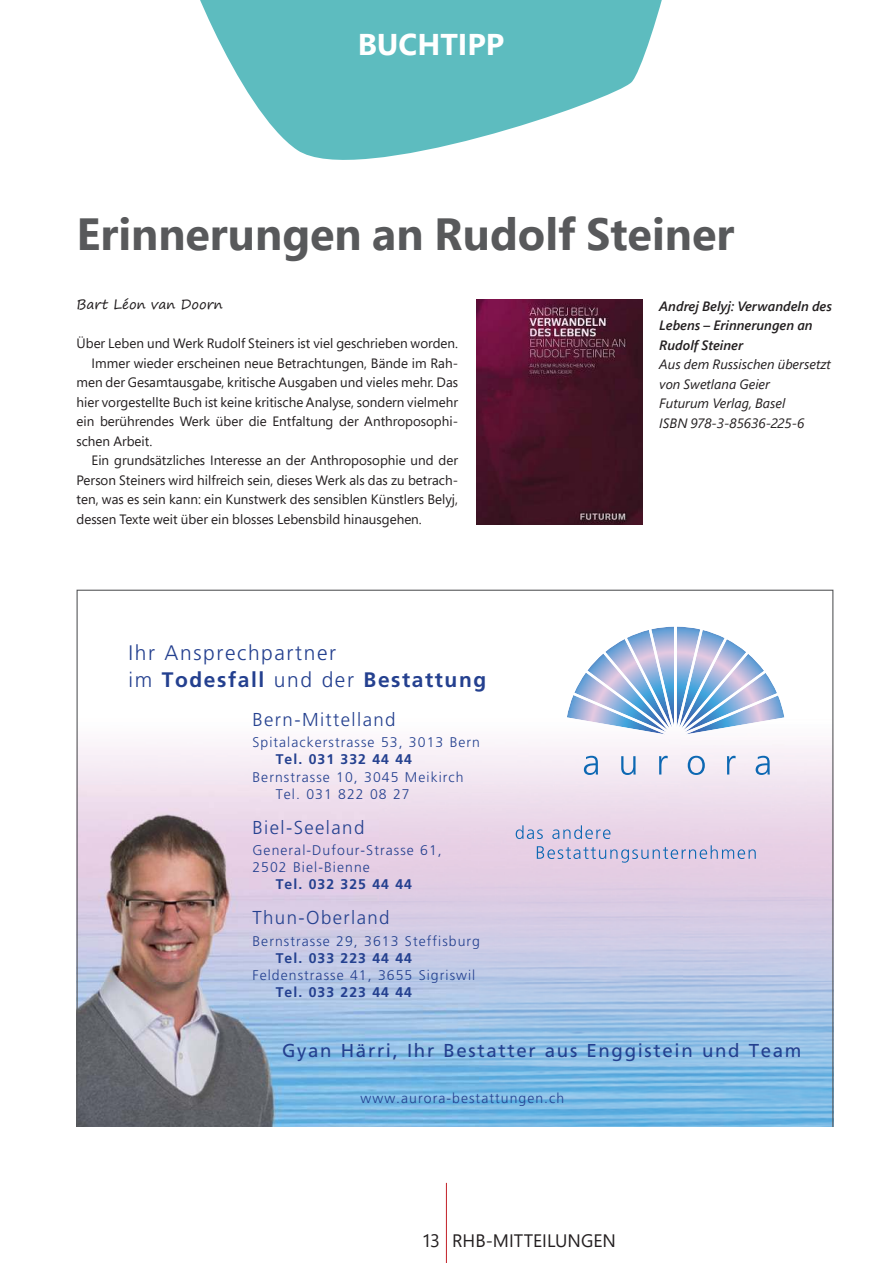
<style>
.page{position:relative;width:893px;height:1263px;background:#fff}
.page>*{position:absolute;margin:0;border:0;box-sizing:border-box;transform-origin:0 0}
.t1{font:700 45px "Segoe Pro";color:#58595b}
.t2{font:700 30px "Segoe Pro";color:#fff}
.t3{font:300 21px/27px "Frutiger";letter-spacing:.075em;color:#24408f}
.t4{font:18.75px "Frutiger";letter-spacing:.09em;color:#24408f}
.t5{font:300 18.75px "Frutiger";letter-spacing:.075em;color:#24408f}
.t6{font:18px "Segoe Pro";color:#231f20}
.t7{font:300 13.95px/17.1px "Frutiger";letter-spacing:.075em;color:#24408f}
.t8{font:700 13.95px "Frutiger";letter-spacing:.075em;color:#24408f}
.t9{font:13.5px "Segoe Pro";color:#231f20}
.t10{font:italic 13.5px/19.5px "Segoe Pro";color:#231f20}
.t11{font:italic 600 13.5px/19.5px "Segoe Pro";color:#231f20}
.t12{font:13.5px "Segoe Print";color:#231f20}
.s1{font-weight:700}
</style>
<div class="page">
<hr style="left:446px;top:1183px;width:1px;height:80px;background:#c22026">
<svg style="left:200px;top:0;width:462px;height:160px;fill:#5dbcbf"></svg>
<svg style="left:77px;top:590px;width:756px;height:536px"></svg>
<img style="left:476px;top:299px;width:167px;height:225px">
<h2 class="t2" style="left:358px;top:32px;width:148px">BUCHTIPP</h2>
<h1 class="t1" style="left:77px;top:215px;width:659px">Erinnerungen an Rudolf Steiner</h1>
<p class="t12" style="left:77px;top:298px;width:148px">Bart Léon van Doorn</p>
<p class="t9" style="left:77px;top:338px;width:383px">Über Leben und Werk Rudolf Steiners ist viel geschrieben worden.</p>
<p class="t9" style="left:92px;top:357px;width:368px">Immer wieder erscheinen neue Betrachtungen, Bände im Rah-</p>
<p class="t9" style="left:77px;top:377px;width:383px">men der Gesamtausgabe, kritische Ausgaben und vieles mehr. Das</p>
<p class="t9" style="left:77px;top:396px;width:383px">hier vorgestellte Buch ist keine kritische Analyse, sondern vielmehr</p>
<p class="t9" style="left:77px;top:416px;width:383px">ein berührendes Werk über die Entfaltung der Anthroposophi-</p>
<p class="t9" style="left:77px;top:435px;width:77px">schen Arbeit.</p>
<p class="t9" style="left:92px;top:455px;width:368px">Ein grundsätzliches Interesse an der Anthroposophie und der</p>
<p class="t9" style="left:77px;top:474px;width:383px">Person Steiners wird hilfreich sein, dieses Werk als das zu betrach-</p>
<p class="t9" style="left:77px;top:494px;width:383px">ten, was es sein kann: ein Kunstwerk des sensiblen Künstlers Belyj,</p>
<p class="t9" style="left:77px;top:513px;width:347px">dessen Texte weit über ein blosses Lebensbild hinausgehen.</p>
<p class="t11" style="left:659px;top:298px;width:174px">Andrej Belyj: Verwandeln des<br>Lebens – Erinnerungen an<br>Rudolf Steiner</p>
<p class="t10" style="left:659px;top:356px;width:173px">Aus dem Russischen übersetzt von Swetlana Geier<br>Futurum Verlag, Basel<br>ISBN 978-3-85636-225-6</p>
<h3 class="t3" style="left:129px;top:641px;width:359px">Ihr Ansprechpartner<br>im <span class="s1">Todesfall</span> und der <span class="s1">Bestattung</span></h3>
<h3 class="t5" style="left:252px;top:711px;width:145px">Bern-Mittelland</h3>
<p class="t7" style="left:252px;top:735px;width:229px">Spitalackerstrasse 53, 3013 Bern</p>
<p class="t8" style="left:276px;top:754px;width:138px">Tel. 031 332 44 44</p>
<p class="t7" style="left:276px;top:769px;width:189px;text-indent:-23px">Bernstrasse 10, 3045 Meikirch<br>Tel. 031 822 08 27</p>
<h3 class="t5" style="left:252px;top:819px;width:113px">Biel-Seeland</h3>
<p class="t7" style="left:252px;top:843px;width:191px">General-Dufour-Strasse 61,<br>2502 Biel-Bienne</p>
<p class="t8" style="left:276px;top:879px;width:138px">Tel. 032 325 44 44</p>
<h3 class="t5" style="left:252px;top:910px;width:139px">Thun-Oberland</h3>
<p class="t7" style="left:252px;top:933px;width:229px">Bernstrasse 29, 3613 Steffisburg</p>
<p class="t8" style="left:276px;top:952px;width:138px">Tel. 033 223 44 44</p>
<p class="t7" style="left:252px;top:967px;width:224px">Feldenstrasse 41, 3655 Sigriswil</p>
<p class="t8" style="left:276px;top:986px;width:138px">Tel. 033 223 44 44</p>
<h3 class="t4" style="left:282px;top:1043px;width:521px">Gyan Härri, Ihr Bestatter aus Enggistein und Team</h3>
<p class="t7" style="left:360px;top:1091px;width:205px">www.aurora-bestattungen.ch</p>
<h3 class="t6" style="left:423px;top:1233px;width:194px">13 RHB-MITTEILUNGEN</h3>
</div>
